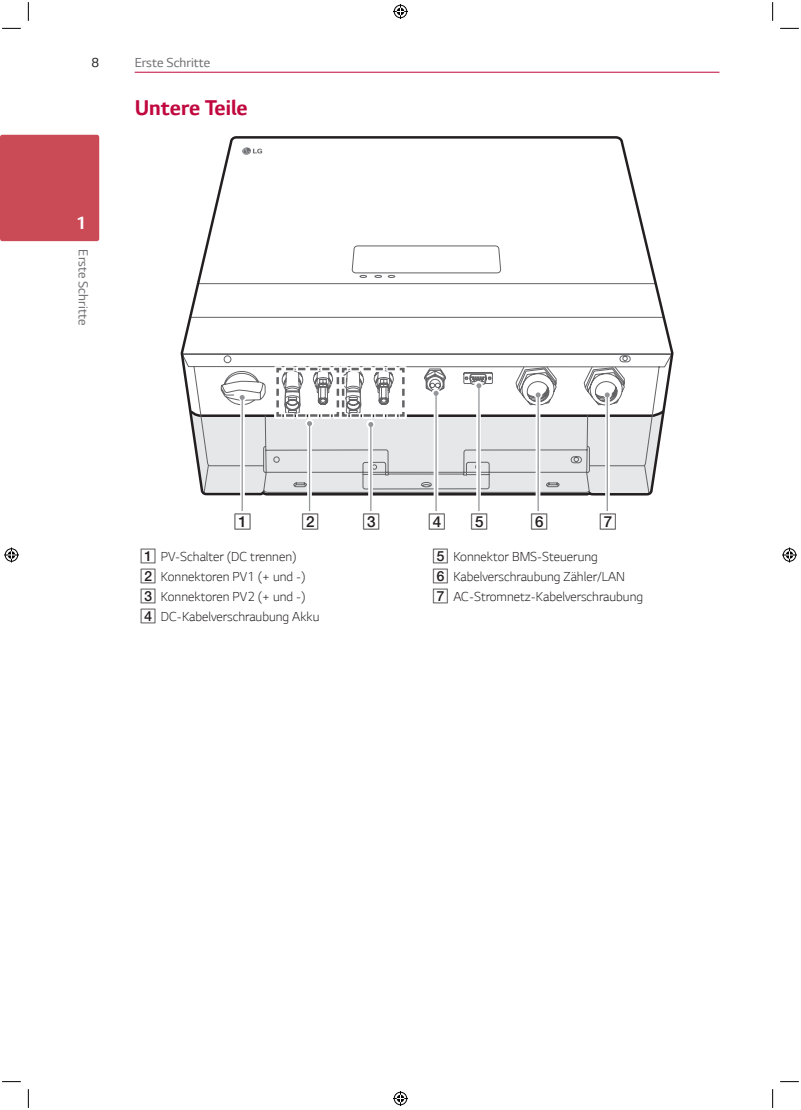
<style>
.page{position:relative;width:801px;height:1110px;background:#fff}
.page>*{position:absolute;margin:0;border:0;box-sizing:border-box;transform-origin:0 0}
.t1{font:700 22.5px "LG Smart";color:#c0073e}
.t2{font:700 18.75px "LG Smart";color:#fff}
.t3{font:15px "UPSYS Boxed Number";color:#231f20}
.t4{font:300 13.75px/20px "LG Smart";color:#231f20}
.t5{font:13.75px "LG Smart";color:#6c6d70}
.t6{font:13.75px "LG Smart";color:#231f20}
.s1{font-family:"UPSYS Boxed Number";font-weight:400}
</style>
<div class="page">
<svg style="left:181px;top:136px;width:492px;height:359px"></svg>
<svg style="left:242px;top:147px;width:20px;height:8px"></svg>
<svg style="left:238px;top:465px;width:8px;height:46px"></svg>
<hr style="left:242px;top:397px;width:1px;height:114px;background:#939598">
<svg style="left:305px;top:465px;width:9px;height:46px"></svg>
<hr style="left:309px;top:423px;width:1px;height:88px;background:#939598">
<svg style="left:366px;top:465px;width:9px;height:46px"></svg>
<hr style="left:370px;top:424px;width:1px;height:87px;background:#939598">
<svg style="left:432px;top:465px;width:8px;height:31px"></svg>
<hr style="left:435px;top:393px;width:2px;height:118px;background:#939598">
<svg style="left:475px;top:465px;width:8px;height:46px"></svg>
<hr style="left:478px;top:385px;width:1px;height:126px;background:#939598">
<svg style="left:534px;top:465px;width:8px;height:31px"></svg>
<hr style="left:537px;top:395px;width:2px;height:116px;background:#939598">
<svg style="left:603px;top:465px;width:8px;height:31px"></svg>
<hr style="left:606px;top:395px;width:2px;height:116px;background:#939598">
<svg style="left:181px;top:349px;width:492px;height:116px"></svg>
<hr style="left:135px;top:72px;width:584px;height:1px;background:#c0073e">
<div style="left:0;top:135px;width:99px;height:106px;background:#ca4a56;border-radius:2px"></div>
<svg style="left:2px;top:28px;width:19px;height:1px"></svg>
<svg style="left:780px;top:28px;width:19px;height:1px"></svg>
<svg style="left:28px;top:2px;width:1px;height:19px"></svg>
<svg style="left:28px;top:1089px;width:1px;height:18px"></svg>
<svg style="left:772px;top:2px;width:1px;height:19px"></svg>
<svg style="left:772px;top:1089px;width:1px;height:18px"></svg>
<svg style="left:393px;top:4px;width:15px;height:15px"></svg>
<svg style="left:393px;top:1091px;width:15px;height:14px"></svg>
<svg style="left:4px;top:547px;width:15px;height:15px"></svg>
<svg style="left:782px;top:547px;width:15px;height:15px"></svg>
<p class="t6" style="left:91px;top:54px;width:9px">8</p>
<p class="t5" style="left:135px;top:54px;width:77px">Erste Schritte</p>
<h2 class="t2" style="left:76px;top:212px;width:12px">1</h2>
<p class="t5" style="left:91px;top:249px;width:77px;rotate:90deg">Erste Schritte</p>
<h1 class="t1" style="left:135px;top:94px;width:115px">Untere Teile</h1>
<p class="t3" style="left:233px;top:513px;width:20px">A</p>
<p class="t3" style="left:301px;top:513px;width:20px">B</p>
<p class="t3" style="left:362px;top:513px;width:20px">C</p>
<p class="t3" style="left:428px;top:513px;width:20px">D</p>
<p class="t3" style="left:470px;top:513px;width:20px">E</p>
<p class="t3" style="left:530px;top:513px;width:20px">F</p>
<p class="t3" style="left:599px;top:513px;width:20px">G</p>
<p class="t4" style="left:140px;top:546px;width:181px"><span class="s1">A</span> PV-Schalter (DC trennen)<br><span class="s1">B</span> Konnektoren PV1 (+ und -)<br><span class="s1">C</span> Konnektoren PV2 (+ und -)<br><span class="s1">D</span> DC-Kabelverschraubung Akku</p>
<p class="t4" style="left:432px;top:546px;width:213px"><span class="s1">E</span> Konnektor BMS-Steuerung<br><span class="s1">F</span> Kabelverschraubung Zähler/LAN<br><span class="s1">G</span> AC-Stromnetz-Kabelverschraubung</p>
</div>
